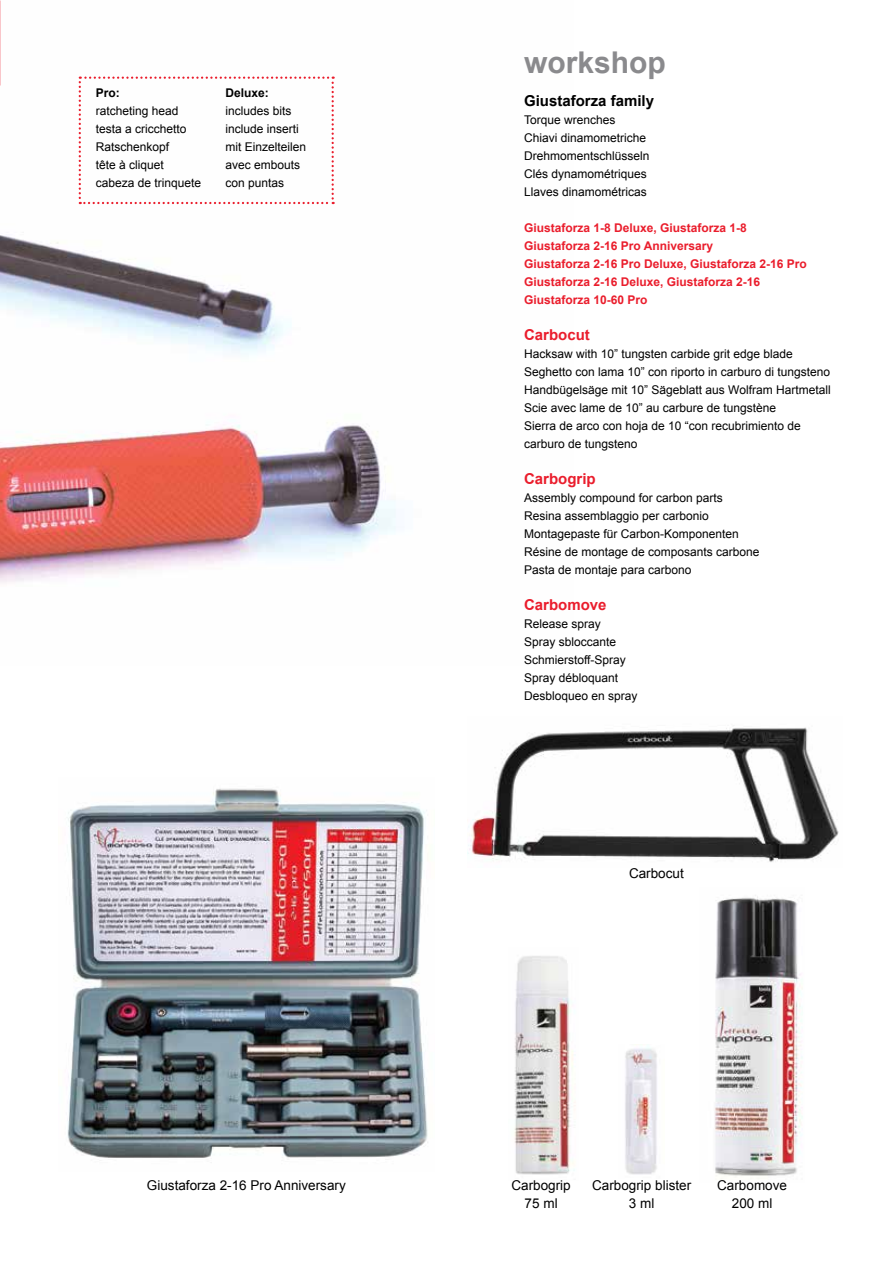
<style>
.page{position:relative;width:893px;height:1263px;background:#fff}
.page>*{position:absolute;margin:0;border:0;box-sizing:border-box;transform-origin:0 0}
.t1{font:700 30px "Arial";color:#8a8a8d}
.t2{font:700 15px "Arial";color:#ea1d2c}
.t3{font:700 15px "Arial";color:#000}
.t4{font:13.5px/18px "Arial";color:#000;text-align:center}
.t5{font:12px/18px "Arial";color:#000}
.t6{font:700 12px/18px "Arial";color:#ea1d2c}
.t7{font:700 12px "Arial";color:#000}
</style>
<div class="page">
<img style="left:0;top:0;width:396px;height:583px">
<img style="left:715px;top:895px;width:88px;height:284px">
<img style="left:625px;top:1047px;width:32px;height:128px">
<img style="left:514px;top:956px;width:61px;height:219px">
<img style="left:468px;top:725px;width:371px;height:137px">
<svg style="left:79px;top:77px;width:255px;height:127px"></svg>
<img style="left:67px;top:788px;width:361px;height:370px">
<p class="t7" style="left:96px;top:85px;width:26px">Pro:</p>
<p class="t5" style="left:96px;top:102px;width:107px">ratcheting head testa a cricchetto<br>Ratschenkopf<br>tête à cliquet cabeza de trinquete</p>
<p class="t7" style="left:226px;top:85px;width:45px">Deluxe:</p>
<p class="t5" style="left:226px;top:102px;width:82px">includes bits include inserti mit Einzelteilen avec embouts con puntas</p>
<p class="t4" style="left:147px;top:1176px;width:200px">Giustaforza 2-16 Pro Anniversary</p>
<h1 class="t1" style="left:524px;top:42px;width:143px">workshop</h1>
<p class="t3" style="left:524px;top:91px;width:132px">Giustaforza family</p>
<p class="t5" style="left:524px;top:111px;width:127px">Torque wrenches<br>Chiavi dinamometriche<br>Drehmomentschlüsseln<br>Clés dynamométriques<br>Llaves dinamométricas</p>
<p class="t6" style="left:524px;top:220px;width:284px">Giustaforza 1-8 Deluxe, Giustaforza 1-8<br>Giustaforza 2-16 Pro Anniversary<br>Giustaforza 2-16 Pro Deluxe, Giustaforza 2-16 Pro Giustaforza 2-16 Deluxe, Giustaforza 2-16<br>Giustaforza 10-60 Pro</p>
<p class="t2" style="left:524px;top:325px;width:67px">Carbocut</p>
<p class="t5" style="left:524px;top:345px;width:308px">Hacksaw with 10” tungsten carbide grit edge blade Seghetto con lama 10” con riporto in carburo di tungsteno Handbügelsäge mit 10” Sägeblatt aus Wolfram Hartmetall Scie avec lame de 10” au carbure de tungstène<br>Sierra de arco con hoja de 10 “con recubrimiento de carburo de tungsteno</p>
<p class="t2" style="left:524px;top:469px;width:73px">Carbogrip</p>
<p class="t5" style="left:524px;top:489px;width:237px">Assembly compound for carbon parts Resina assemblaggio per carbonio Montagepaste für Carbon-Komponenten Résine de montage de composants carbone Pasta de montaje para carbono</p>
<p class="t2" style="left:524px;top:595px;width:84px">Carbomove</p>
<p class="t5" style="left:524px;top:615px;width:115px">Release spray<br>Spray sbloccante<br>Schmierstoff-Spray<br>Spray débloquant<br>Desbloqueo en spray</p>
<p class="t4" style="left:629px;top:865px;width:56px">Carbocut</p>
<p class="t4" style="left:511px;top:1176px;width:61px">Carbogrip<br>75 ml</p>
<p class="t4" style="left:592px;top:1176px;width:101px">Carbogrip blister<br>3 ml</p>
<p class="t4" style="left:717px;top:1176px;width:71px">Carbomove<br>200 ml</p>
</div>
